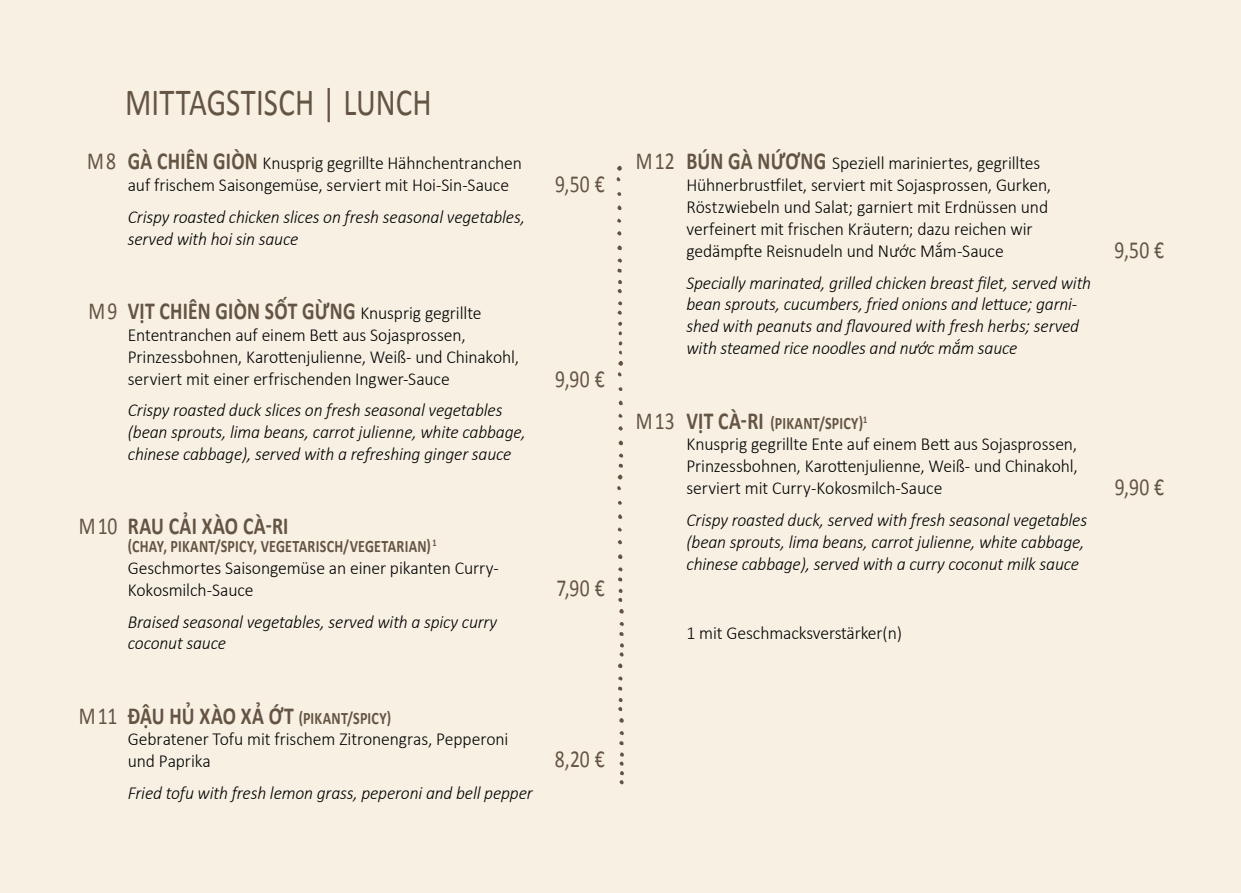
<style>
.page{position:relative;width:1241px;height:893px;background:#fff}
.page>*{position:absolute;margin:0;border:0;box-sizing:border-box;transform-origin:0 0}
.t1{font:38.5px "Calibri";color:#645443;scale:.8 1}
.t2{font:700 24.5px "Calibri";letter-spacing:.01em;color:#645443;scale:.8 1}
.t3{font:24.5px "Calibri";letter-spacing:.02em;color:#645443;scale:.8 1}
.t4{font:300 18.38px/21.9px "Calibri";letter-spacing:-.005em;color:#000;scale:.96 1}
.t5{font:italic 300 18.38px/21.9px "Calibri";letter-spacing:-.01em;color:#000;scale:.96 1}
.t6{font:700 17.5px "Calibri";letter-spacing:.015em;color:#645443;scale:.8 1}
.s1{font-weight:700;font-size:24.5px;color:#645443}
.s2{font-weight:400}
.s3{font-weight:300;font-size:18.38px;color:#000}
.s4{font-size:24.5px}
</style>
<div class="page">
<hr style="left:0;top:0;width:1px;height:893px;background:#d8b773">
<div style="left:1px;top:0;width:1239px;height:893px;background:#f7f0e3"></div>
<svg style="left:617px;top:166px;width:5px;height:5px"></svg>
<svg style="left:617px;top:245px;width:4px;height:5px"></svg>
<svg style="left:617px;top:205px;width:4px;height:5px"></svg>
<svg style="left:617px;top:231px;width:4px;height:5px"></svg>
<svg style="left:617px;top:311px;width:4px;height:4px"></svg>
<svg style="left:617px;top:258px;width:5px;height:15px"></svg>
<svg style="left:617px;top:280px;width:5px;height:13px"></svg>
<svg style="left:617px;top:218px;width:4px;height:5px"></svg>
<svg style="left:616px;top:177px;width:4px;height:4px"></svg>
<svg style="left:618px;top:301px;width:4px;height:4px"></svg>
<svg style="left:617px;top:192px;width:4px;height:4px"></svg>
<svg style="left:618px;top:321px;width:4px;height:14px"></svg>
<svg style="left:618px;top:341px;width:4px;height:13px"></svg>
<svg style="left:618px;top:361px;width:5px;height:5px"></svg>
<svg style="left:618px;top:441px;width:5px;height:4px"></svg>
<svg style="left:618px;top:401px;width:4px;height:4px"></svg>
<svg style="left:618px;top:464px;width:5px;height:4px"></svg>
<svg style="left:618px;top:426px;width:4px;height:5px"></svg>
<svg style="left:619px;top:453px;width:4px;height:5px"></svg>
<svg style="left:618px;top:414px;width:5px;height:4px"></svg>
<svg style="left:618px;top:372px;width:3px;height:5px"></svg>
<svg style="left:618px;top:387px;width:4px;height:4px"></svg>
<svg style="left:617px;top:475px;width:5px;height:5px"></svg>
<svg style="left:618px;top:554px;width:4px;height:5px"></svg>
<svg style="left:618px;top:514px;width:4px;height:5px"></svg>
<svg style="left:617px;top:540px;width:5px;height:4px"></svg>
<svg style="left:618px;top:567px;width:5px;height:14px"></svg>
<svg style="left:618px;top:589px;width:4px;height:13px"></svg>
<svg style="left:617px;top:527px;width:5px;height:5px"></svg>
<svg style="left:617px;top:486px;width:4px;height:4px"></svg>
<svg style="left:618px;top:501px;width:3px;height:4px"></svg>
<svg style="left:619px;top:609px;width:4px;height:4px"></svg>
<svg style="left:619px;top:632px;width:5px;height:4px"></svg>
<svg style="left:619px;top:622px;width:5px;height:4px"></svg>
<svg style="left:619px;top:643px;width:5px;height:14px"></svg>
<svg style="left:618px;top:663px;width:4px;height:5px"></svg>
<svg style="left:618px;top:676px;width:5px;height:15px"></svg>
<svg style="left:618px;top:698px;width:4px;height:13px"></svg>
<svg style="left:619px;top:718px;width:4px;height:5px"></svg>
<svg style="left:619px;top:741px;width:5px;height:4px"></svg>
<svg style="left:619px;top:731px;width:5px;height:4px"></svg>
<svg style="left:619px;top:752px;width:5px;height:32px"></svg>
<h2 class="t3" style="left:87px;top:146px;width:38px">M8</h2>
<h1 class="t1" style="left:125px;top:78px;width:378px">MITTAGSTISCH | LUNCH</h1>
<p class="t4" style="left:128px;top:152px;width:412px"><span class="s1">GÀ CHIÊN GIÒN</span> Knusprig gegrillte Hähnchentranchen auf frischem Saisongemüse, serviert mit Hoi-Sin-Sauce</p>
<p class="t5" style="left:128px;top:206px;width:415px">Crispy roasted chicken slices on fresh seasonal vegetables, served with hoi sin sauce</p>
<h2 class="t2" style="left:89px;top:295px;width:492px"><span class="s2">M9</span> VỊT CHIÊN GIÒN SỐT GỪNG <span class="s3">Knusprig gegrillte</span></h2>
<p class="t4" style="left:128px;top:324px;width:409px">Ententranchen auf einem Bett aus Sojasprossen,<br>Prinzessbohnen, Karottenjulienne, Weiß- und Chinakohl, serviert mit einer erfrischenden Ingwer-Sauce</p>
<p class="t5" style="left:128px;top:399px;width:416px">Crispy roasted duck slices on fresh seasonal vegetables (bean sprouts, lima beans, carrot julienne, white cabbage, chinese cabbage), served with a refreshing ginger sauce</p>
<h2 class="t2" style="left:79px;top:511px;width:263px"><span class="s2">M10</span> RAU CẢI XÀO CÀ-RI</h2>
<p class="t6" style="left:128px;top:535px;width:387px">(CHAY, PIKANT/SPICY, VEGETARISCH/VEGETARIAN) <sup>1</sup></p>
<p class="t4" style="left:128px;top:557px;width:388px">Geschmortes Saisongemüse an einer pikanten Curry-<br>Kokosmilch-Sauce</p>
<p class="t5" style="left:128px;top:610px;width:386px">Braised seasonal vegetables, served with a spicy curry coconut sauce</p>
<h2 class="t3" style="left:79px;top:700px;width:50px">M11</h2>
<p class="t6" style="left:128px;top:707px;width:331px"><span class="s4">ĐẬU HỦ XÀO XẢ ỚT</span> (PIKANT/SP ICY)</p>
<p class="t4" style="left:128px;top:728px;width:398px">Gebratener Tofu mit frischem Zitronengras, Pepperoni und Paprika</p>
<p class="t5" style="left:128px;top:782px;width:423px">Fried tofu with fresh lemon grass, peperoni and bell pepper</p>
<h2 class="t3" style="left:555px;top:169px;width:63px">9,50 €</h2>
<h2 class="t3" style="left:555px;top:363px;width:63px">9,90 €</h2>
<h2 class="t3" style="left:556px;top:573px;width:62px">7,90 €</h2>
<h2 class="t3" style="left:555px;top:744px;width:64px">8,20 €</h2>
<h2 class="t3" style="left:636px;top:146px;width:50px">M12</h2>
<p class="t4" style="left:686px;top:152px;width:381px"><span class="s1">BÚN GÀ NỨƠNG</span> Speziell mariniertes, gegrilltes Hühnerbrustfilet, serviert mit Sojasprossen, Gurken, Röstzwiebeln und Salat; garniert mit Erdnüssen und verfeinert mit frischen Kräutern; dazu reichen wir gedämpfte Reisnudeln und Nước Mắm-Sauce</p>
<p class="t5" style="left:686px;top:271px;width:423px">Specially marinated, grilled chicken breast filet, served with bean sprouts, cucumbers, fried onions and lettuce; garni&shy;shed with peanuts and flavoured with fresh herbs; served with steamed rice noodles and nước mắm sauce</p>
<h2 class="t3" style="left:636px;top:405px;width:50px">M13</h2>
<p class="t6" style="left:686px;top:412px;width:227px"><span class="s4">VỊT CÀ-RI</span> (PIKANT/SPICY)<sup>1</sup></p>
<p class="t4" style="left:686px;top:433px;width:409px;text-align:justify">Knusprig gegrillte Ente auf einem Bett aus Sojasprossen, Prinzessbohnen, Karottenjulienne, Weiß- und Chinakohl, serviert mit Curry-Kokosmilch-Sauce</p>
<p class="t5" style="left:686px;top:509px;width:419px">Crispy roasted duck, served with fresh seasonal vegetables (bean sprouts, lima beans, carrot julienne, white cabbage, chinese cabbage), served with a curry coconut milk sauce</p>
<p class="t4" style="left:686px;top:621px;width:226px">1 mit Geschmacksverstärker(n)</p>
<h2 class="t3" style="left:1114px;top:234px;width:63px">9,50 €</h2>
<h2 class="t3" style="left:1114px;top:471px;width:63px">9,90 €</h2>
</div>
